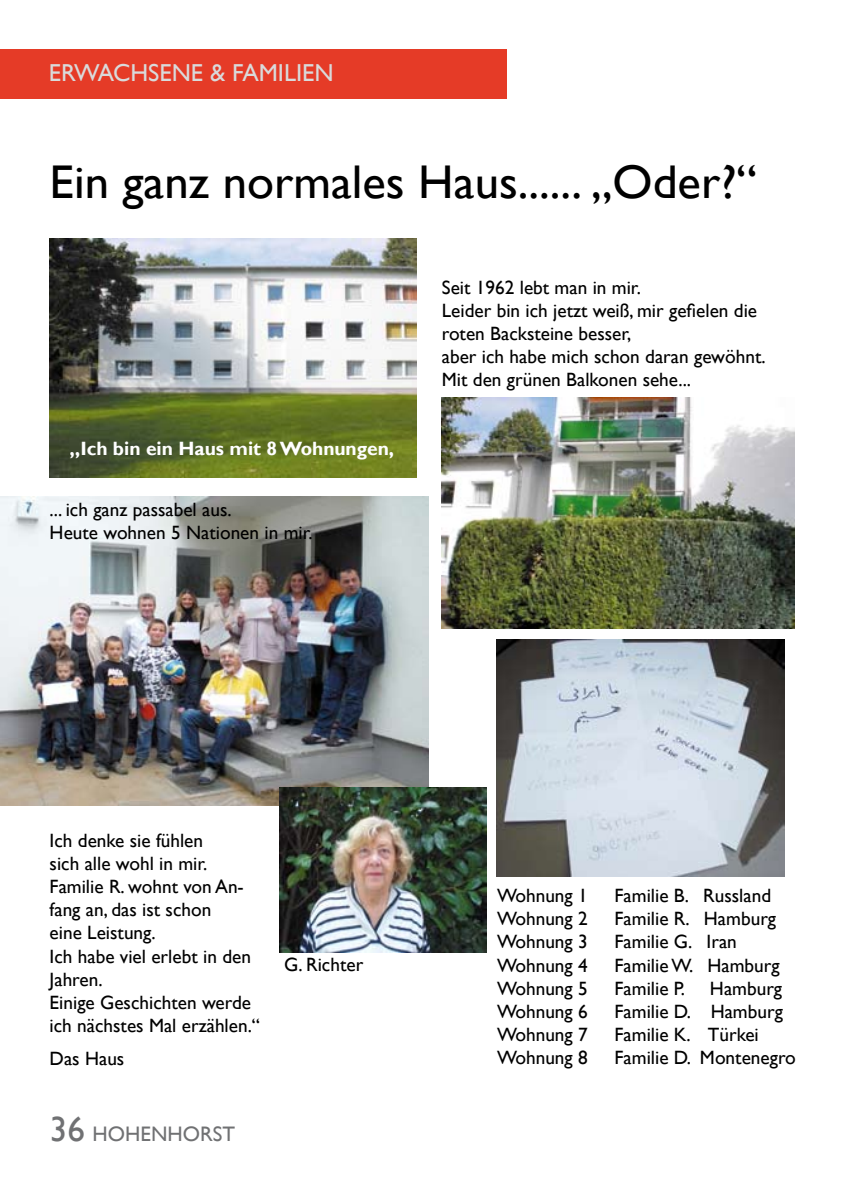
<style>
.page{position:relative;width:844px;height:1191px;background:#fff}
.page>*{position:absolute;margin:0;border:0;box-sizing:border-box;transform-origin:0 0}
.t1{font:47.25px "Gill Sans";color:#000}
.t2{font:24.5px "Gill Sans";color:#d9dadb}
.t3{font:21px "Gill Sans";color:#707173}
.t4{font:19.25px/23.1px "Gill Sans";color:#000}
.t5{font:700 19.25px "Gill Sans";color:#fff}
.s1{font-size:35px}
</style>
<div class="page">
<div style="left:0;top:50px;width:506px;height:49px;background:#e53b27"></div>
<img style="left:50px;top:238px;width:366px;height:239px">
<img style="left:441px;top:397px;width:353px;height:232px">
<img style="left:0;top:496px;width:428px;height:309px">
<img style="left:496px;top:639px;width:288px;height:238px">
<img style="left:280px;top:788px;width:206px;height:164px">
<p class="t2" style="left:49px;top:59px;width:286px">ERWACHSENE &amp; FAMILIEN</p>
<h1 class="t1" style="left:50px;top:154px;width:709px">Ein ganz normales Haus...... „Oder?“</h1>
<p class="t5" style="left:69px;top:436px;width:326px">„Ich bin ein Haus mit 8 Wohnungen,</p>
<p class="t4" style="left:50px;top:498px;width:264px">... ich ganz passabel aus.<br>Heute wohnen 5 Nationen in mir.</p>
<p class="t4" style="left:441px;top:276px;width:325px">Seit 1962 lebt man in mir.<br>Leider bin ich jetzt weiß, mir gefielen die roten Backsteine besser,<br>aber ich habe mich schon daran gewöhnt.<br>Mit den grünen Balkonen sehe...</p>
<p class="t4" style="left:50px;top:829px;width:212px">Ich denke sie fühlen<br>sich alle wohl in mir.<br>Familie R. wohnt von An&shy;fang an, das ist schon<br>eine Leistung.<br>Ich habe viel erlebt in den<br>Jahren.<br>Einige Geschichten werde ich nächstes Mal erzählen.“</p>
<p class="t4" style="left:50px;top:1047px;width:76px">Das Haus</p>
<p class="t3" style="left:50px;top:1121px;width:187px"><span class="s1">36</span> HOHENHORST</p>
<p class="t4" style="left:284px;top:953px;width:81px">G. Richter</p>
<p class="t4" style="left:497px;top:884px;width:92px">Wohnung 1</p>
<p class="t4" style="left:614px;top:884px;width:158px">Familie B. Russland</p>
<p class="t4" style="left:497px;top:907px;width:92px">Wohnung 2</p>
<p class="t4" style="left:614px;top:907px;width:163px">Familie R. Hamburg</p>
<p class="t4" style="left:497px;top:930px;width:92px">Wohnung 3</p>
<p class="t4" style="left:614px;top:930px;width:124px">Familie G. Iran</p>
<p class="t4" style="left:497px;top:954px;width:92px">Wohnung 4</p>
<p class="t4" style="left:614px;top:954px;width:166px">Familie W. Hamburg</p>
<p class="t4" style="left:497px;top:977px;width:92px">Wohnung 5</p>
<p class="t4" style="left:614px;top:977px;width:72px">Familie P.</p>
<p class="t4" style="left:709px;top:977px;width:74px">Hamburg</p>
<p class="t4" style="left:497px;top:1000px;width:92px">Wohnung 6</p>
<p class="t4" style="left:614px;top:1000px;width:170px">Familie D. Hamburg</p>
<p class="t4" style="left:497px;top:1023px;width:92px">Wohnung 7</p>
<p class="t4" style="left:614px;top:1023px;width:146px">Familie K. Türkei</p>
<p class="t4" style="left:497px;top:1046px;width:92px">Wohnung 8</p>
<p class="t4" style="left:614px;top:1046px;width:183px">Familie D. Montenegro</p>
</div>
